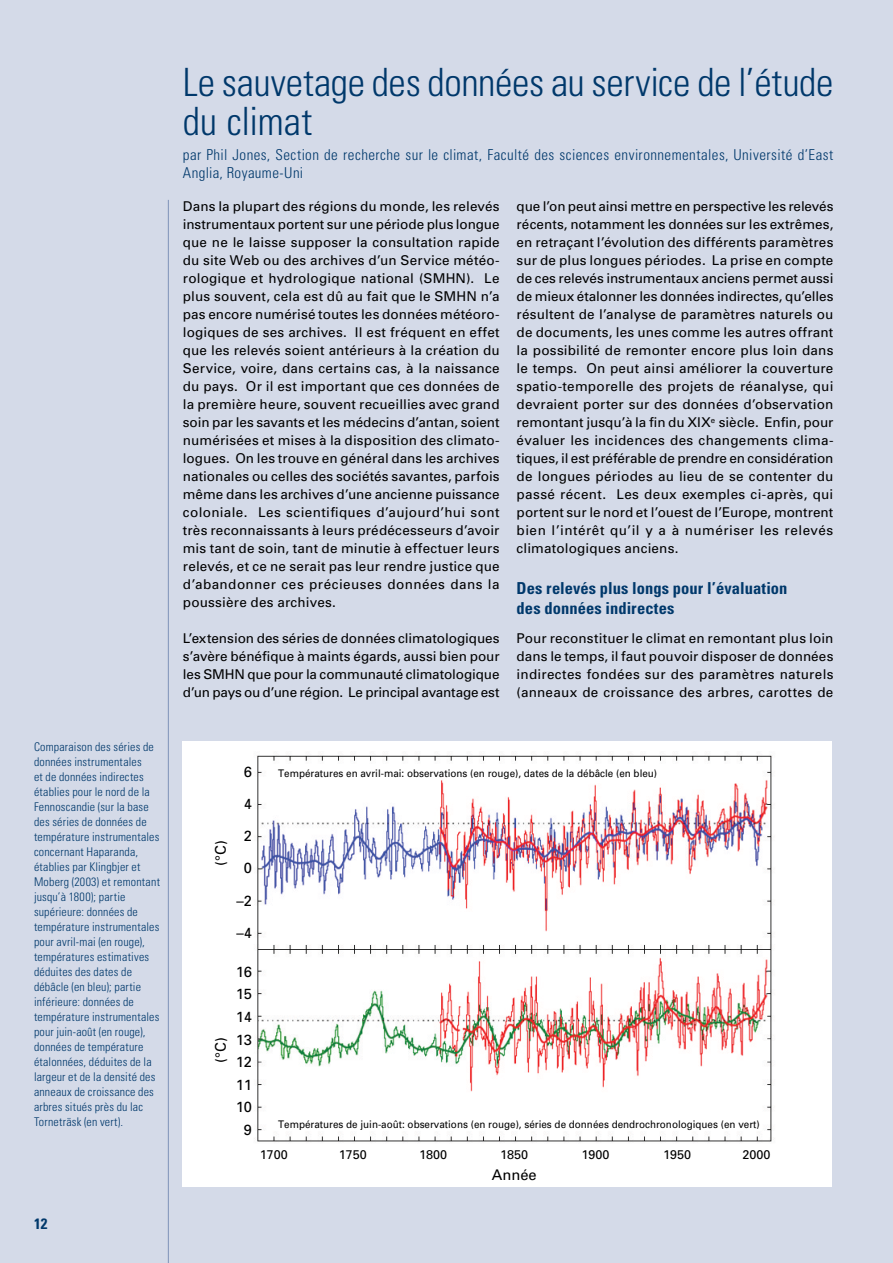
<style>
.page{position:relative;width:893px;height:1263px;background:#d4dae8}
.page>*{position:absolute;margin:0;border:0;box-sizing:border-box;transform-origin:0 0}
.t1{font:300 condensed 39px/39px "Univers";letter-spacing:-.005em;color:#00386b}
.t2{font:700 condensed 16.5px/19.8px "Univers";letter-spacing:.005em;color:#00386b}
.t3{font:300 condensed 15px/18px "Univers";letter-spacing:.03em;color:#00386b}
.t4{font:700 condensed 15px "Univers";color:#00386b}
.t5{font:14.7px/32.1px "Univers";color:#000;text-align:center}
.t6{font:13.5px/18px "Univers";letter-spacing:.02em;color:#000;text-align:justify}
.t7{font:12.6px "Univers";color:#000}
.t8{font:300 condensed 12px/15px "Univers";letter-spacing:.015em;color:#00386b}
.t9{font:10.5px "Univers";color:#000;scale:.94 1}
</style>
<div class="page">
<hr style="left:168px;top:200px;width:1px;height:1063px;background:#7e93b8">
<div style="left:183px;top:741px;width:649px;height:445px;background:#fff"></div>
<img style="left:254px;top:755px;width:519px;height:387px">
<p class="t8" style="left:34px;top:739px;width:127px">Comparaison des séries de données instrumentales<br>et de données indirectes établies pour le nord de la<br>Fennoscandie (sur la base des séries de données de température instrumentales concernant Haparanda, établies par Klingbjer et<br>Moberg (2003) et remontant jusqu’à 1800); partie supérieure: données de température instrumentales pour avril-mai (en rouge), températures estimatives déduites des dates de débâcle (en bleu); partie inférieure: données de température instrumentales pour juin-août (en rouge), données de température étalonnées, déduites de la largeur et de la densité des anneaux de croissance des arbres situés près du lac<br>Torneträsk (en vert).</p>
<p class="t4" style="left:34px;top:1214px;width:15px">12</p>
<h1 class="t1" style="left:183px;top:62px;width:652px">Le sauvetage des données au service de l’étude du climat</h1>
<p class="t3" style="left:183px;top:146px;width:652px">par Phil Jones, Section de recherche sur le climat, Faculté des sciences environnementales, Université d’East<br>Anglia, Royaume-Uni</p>
<p class="t6" style="left:183px;top:197px;width:318px">Dans la plupart des régions du monde, les relevés instrumentaux portent sur une période plus longue que ne le laisse supposer la consultation rapide du site Web ou des archives d’un Service météo&shy;rologique et hydrologique national (SMHN). Le plus souvent, cela est dû au fait que le SMHN n’a pas encore numérisé toutes les données météoro&shy;logiques de ses archives. Il est fréquent en effet que les relevés soient antérieurs à la création du Service, voire, dans certains cas, à la naissance du pays. Or il est important que ces données de la première heure, souvent recueillies avec grand soin par les savants et les médecins d’antan, soient numérisées et mises à la disposition des climato&shy;logues. On les trouve en général dans les archives nationales ou celles des sociétés savantes, parfois même dans les archives d’une ancienne puissance coloniale. Les scientifiques d’aujourd’hui sont très reconnaissants à leurs prédécesseurs d’avoir mis tant de soin, tant de minutie à effectuer leurs relevés, et ce ne serait pas leur rendre justice que d’abandonner ces précieuses données dans la poussière des archives.</p>
<p class="t6" style="left:183px;top:629px;width:318px">L’extension des séries de données climatologiques s’avère bénéfique à maints égards, aussi bien pour les SMHN que pour la communauté climatologique d’un pays ou d’une région. Le principal avantage est</p>
<p class="t6" style="left:517px;top:197px;width:318px">que l’on peut ainsi mettre en perspective les relevés récents, notamment les données sur les extrêmes, en retraçant l’évolution des différents paramètres sur de plus longues périodes. La prise en compte de ces relevés instrumentaux anciens permet aussi de mieux étalonner les données indirectes, qu’elles résultent de l’analyse de paramètres naturels ou de documents, les unes comme les autres offrant la possibilité de remonter encore plus loin dans le temps. On peut ainsi améliorer la couverture spatio-temporelle des projets de réanalyse, qui devraient porter sur des données d’observation remontant jusqu’à la fin du XIX<sup>e</sup> siècle. Enfin, pour évaluer les incidences des changements clima&shy;tiques, il est préférable de prendre en considération de longues périodes au lieu de se contenter du passé récent. Les deux exemples ci-après, qui portent sur le nord et l’ouest de l’Europe, montrent bien l’intérêt qu’il y a à numériser les relevés climatologiques anciens.</p>
<p class="t2" style="left:517px;top:578px;width:272px">Des relevés plus longs pour l’évaluation des données indirectes</p>
<p class="t6" style="left:517px;top:629px;width:318px">Pour reconstituer le climat en remontant plus loin dans le temps, il faut pouvoir disposer de données indirectes fondées sur des paramètres naturels (anneaux de croissance des arbres, carottes de</p>
<p class="t5" style="left:204px;top:865px;width:27px;rotate:-90deg">(°C)</p>
<p class="t5" style="left:204px;top:1063px;width:27px;rotate:-90deg">(°C)</p>
<p class="t5" style="left:236px;top:755px;width:17px">6<br>4<br>2<br>0 –2 –4</p>
<p class="t5" style="left:236px;top:960px;width:18px;line-height:22.6px;text-align:justify">16<br>15<br>14<br>13</p>
<p class="t5" style="left:236px;top:1068px;width:18px">11</p>
<p class="t5" style="left:244px;top:1113px;width:10px">9</p>
<p class="t5" style="left:236px;top:1046px;width:18px">12</p>
<p class="t5" style="left:236px;top:1091px;width:18px">10</p>
<p class="t9" style="left:278px;top:766px;width:405px">Températures en avril-mai: observations (en rouge), dates de la débâcle (en bleu)</p>
<p class="t9" style="left:278px;top:1118px;width:514px">Températures de juin-août: observations (en rouge), séries de données dendrochronologiques (en vert)</p>
<p class="t7" style="left:260px;top:1146px;width:30px">1700</p>
<p class="t7" style="left:339px;top:1146px;width:30px">1750</p>
<p class="t7" style="left:419px;top:1146px;width:30px">1800</p>
<p class="t7" style="left:500px;top:1146px;width:30px">1850</p>
<p class="t7" style="left:581px;top:1146px;width:30px">1900</p>
<p class="t7" style="left:663px;top:1146px;width:30px">1950</p>
<p class="t7" style="left:743px;top:1146px;width:30px">2000</p>
<p class="t5" style="left:492px;top:1158px;width:46px">Année</p>
</div>
